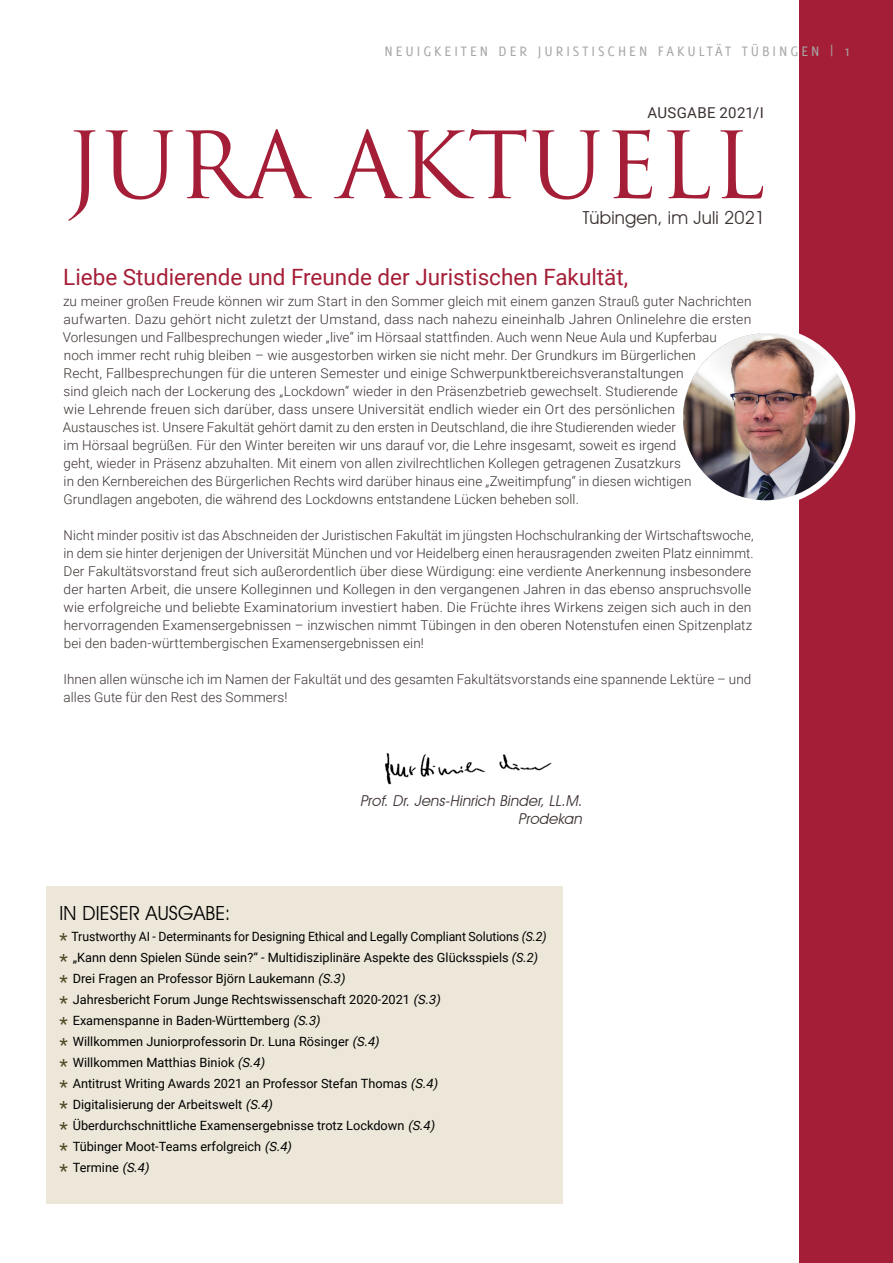
<style>
.page{position:relative;width:893px;height:1263px;background:#fff}
.page>*{position:absolute;margin:0;border:0;box-sizing:border-box;transform-origin:0 0}
.t1{font:90px "Trajan Pro";color:#a51e37}
.t2{font:22.5px "Roboto";color:#a51e37}
.t3{font:19.5px "Avant Garde IT Cby BT";letter-spacing:.01em;color:#000}
.t4{font:18px "Avant Garde IT Cby BT";letter-spacing:.01em;color:#3c3231}
.t5{font:15px "Delicious";letter-spacing:.2em;color:#a6a7a7}
.t6{font:italic 15px/18px "Avant Garde IT Cby BT";color:#3c3231;text-align:right}
.t7{font:15px "Roboto";letter-spacing:.02em;color:#3c3231}
.t8{font:300 13.5px/18px "Roboto";letter-spacing:.005em;color:#3c3231}
.t9{font:12.75px/21px "Roboto";color:#000;scale:.96 1}
.s1{font-size:19.5px;color:#4e4a25}
.s2{font-style:italic}
</style>
<div class="page">
<div style="left:799px;top:0;width:94px;height:1263px;background:#a51e37"></div>
<div style="left:47px;top:886px;width:516px;height:317px;background:#ece7d9"></div>
<img style="left:683px;top:333px;width:169px;height:167px">
<div style="left:676px;top:327px;width:179px;height:179px;border:6px solid #fff;border-radius:50%"></div>
<img style="left:385px;top:753px;width:167px;height:32px">
<p class="t5" style="left:384px;top:43px;width:468px">NEUIGKEITEN DER JURISTISCHEN FAKULTÄT TÜBINGEN | 1</p>
<p class="t7" style="left:647px;top:104px;width:118px">AUSGABE 2021/I</p>
<h1 class="t1" style="left:65px;top:131px;width:701px">JURA AKTUELL</h1>
<h3 class="t4" style="left:583px;top:206px;width:184px">Tübingen, im Juli 2021</h3>
<h2 class="t2" style="left:63px;top:264px;width:566px">Liebe Studierende und Freunde der Juristischen Fakultät,</h2>
<p class="t8" style="left:63px;top:292px;width:690px">zu meiner großen Freude können wir zum Start in den Sommer gleich mit einem ganzen Strauß guter Nachrichten aufwarten. Dazu gehört nicht zuletzt der Umstand, dass nach nahezu eineinhalb Jahren Onlinelehre die ersten Vorlesungen und Fallbesprechungen wieder „live“ im Hörsaal stattfinden. Auch wenn Neue Aula und Kupferbau<br>noch immer recht ruhig bleiben – wie ausgestorben wirken sie nicht mehr. Der Grundkurs im Bürgerlichen<br>Recht, Fallbesprechungen für die unteren Semester und einige Schwerpunktbereichsveranstaltungen<br>sind gleich nach der Lockerung des „Lockdown“ wieder in den Präsenzbetrieb gewechselt. Studierende<br>wie Lehrende freuen sich darüber, dass unsere Universität endlich wieder ein Ort des persönlichen Austausches ist. Unsere Fakultät gehört damit zu den ersten in Deutschland, die ihre Studierenden wieder<br>im Hörsaal begrüßen. Für den Winter bereiten wir uns darauf vor, die Lehre insgesamt, soweit es irgend<br>geht, wieder in Präsenz abzuhalten. Mit einem von allen zivilrechtlichen Kollegen getragenen Zusatzkurs<br>in den Kernbereichen des Bürgerlichen Rechts wird darüber hinaus eine „Zweitimpfung“ in diesen wichtigen Grundlagen angeboten, die während des Lockdowns entstandene Lücken beheben soll.</p>
<p class="t8" style="left:64px;top:526px;width:692px">Nicht minder positiv ist das Abschneiden der Juristischen Fakultät im jüngsten Hochschulranking der Wirtschaftswoche, in dem sie hinter derjenigen der Universität München und vor Heidelberg einen herausragenden zweiten Platz einnimmt.<br>Der Fakultätsvorstand freut sich außerordentlich über diese Würdigung: eine verdiente Anerkennung insbesondere der harten Arbeit, die unsere Kolleginnen und Kollegen in den vergangenen Jahren in das ebenso anspruchsvolle wie erfolgreiche und beliebte Examinatorium investiert haben. Die Früchte ihres Wirkens zeigen sich auch in den hervorragenden Examensergebnissen – inzwischen nimmt Tübingen in den oberen Notenstufen einen Spitzenplatz bei den baden-württembergischen Examensergebnissen ein!</p>
<p class="t8" style="left:63px;top:670px;width:689px">Ihnen allen wünsche ich im Namen der Fakultät und des gesamten Fakultätsvorstands eine spannende Lektüre – und alles Gute für den Rest des Sommers!</p>
<p class="t6" style="left:360px;top:792px;width:226px">Prof. Dr. Jens-Hinrich Binder, LL.M.<br>Prodekan</p>
<h3 class="t3" style="left:60px;top:901px;width:172px">IN DIESER AUSGABE:</h3>
<p class="t9" style="left:60px;top:926px;width:509px"><span class="s1">*</span> Trustworthy AI - Determinants for Designing Ethical and Legally Compliant Solutions <span class="s2">(S.2) </span><span class="s1">*</span> „Kann denn Spielen Sünde sein?“ - Multidisziplinäre Aspekte des Glücksspiels <span class="s2">(S.2) </span><span class="s1">*</span> Drei Fragen an Professor Björn Laukemann <span class="s2">(S.3)<br></span><span class="s1">*</span> Jahresbericht Forum Junge Rechtswissenschaft 2020-2021 <span class="s2">(S.3)<br></span><span class="s1">*</span> Examenspanne in Baden-Württemberg <span class="s2">(S.3)<br></span><span class="s1">*</span> Willkommen Juniorprofessorin Dr. Luna Rösinger <span class="s2">(S.4)<br></span><span class="s1">*</span> Willkommen Matthias Biniok <span class="s2">(S.4)<br></span><span class="s1">*</span> Antitrust Writing Awards 2021 an Professor Stefan Thomas <span class="s2">(S.4)<br></span><span class="s1">*</span> Digitalisierung der Arbeitswelt <span class="s2">(S.4)<br></span><span class="s1">*</span> Überdurchschnittliche Examensergebnisse trotz Lockdown <span class="s2">(S.4)<br></span><span class="s1">*</span> Tübinger Moot-Teams erfolgreich <span class="s2">(S.4)<br></span><span class="s1">*</span> Termine <span class="s2">(S.4)</span></p>
</div>
